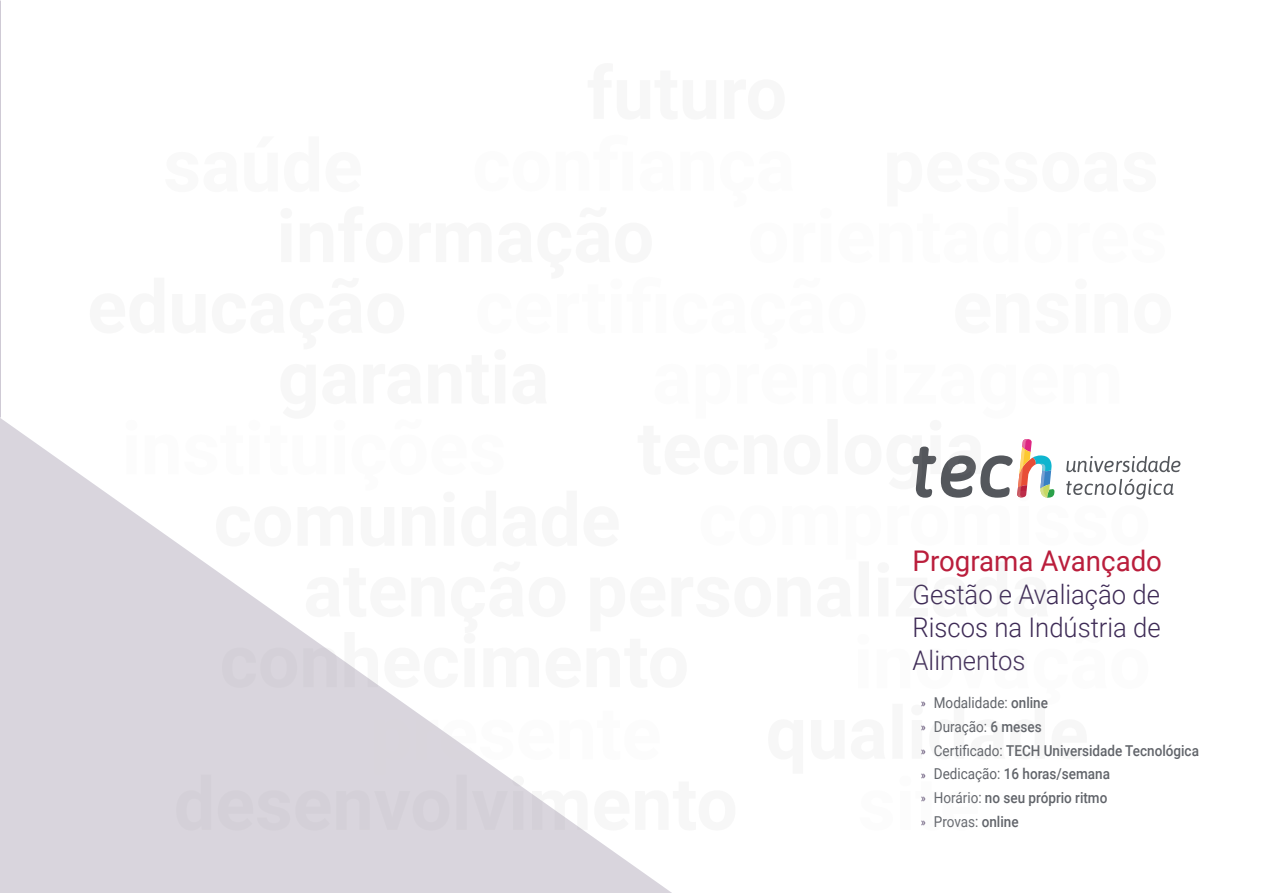
<style>
.page{position:relative;width:1263px;height:893px;background:#fff}
.page>*{position:absolute;margin:0;border:0;box-sizing:border-box;transform-origin:0 0}
.t1{font:28.5px "Roboto";color:#ba1e3c}
.t2{font:300 27px/33px "Roboto";color:#3e2b56;text-align:justify;scale:.95 1}
.t3{font:500 15px/23.7px "Roboto";color:#61646a;scale:.9 1}
.s1{font-family:"Myriad Pro";font-weight:400;font-size:12px;color:#3e2b56}
.s2{font-weight:400}
</style>
<div class="page">
<svg style="left:0;top:418px;width:672px;height:475px;background:#dddae1"></svg>
<svg style="left:306px;top:561px;width:366px;height:71px"></svg>
<svg style="left:222px;top:632px;width:450px;height:56px"></svg>
<svg style="left:176px;top:711px;width:496px;height:119px"></svg>
<svg style="left:90px;top:418px;width:1090px;height:142px"></svg>
<h1 class="t1" style="left:912px;top:541px;width:251px">Programa Avançado</h1>
<h2 class="t2" style="left:912px;top:577px;width:263px">Gestão e Avaliação de Riscos na Indústria de Alimentos</h2>
<p class="t3" style="left:921px;top:690px;width:310px"><span class="s1">»</span> <span class="s2">Modalidade:</span> online<br><span class="s1">»</span> <span class="s2">Duração:</span> 6 meses<br><span class="s1">»</span> <span class="s2">Certificado:</span> TECH Universidade Tecnológica <span class="s1">»</span> <span class="s2">Dedicação:</span> 16 horas/semana<br><span class="s1">»</span> <span class="s2">Horário:</span> no seu próprio ritmo<br><span class="s1">»</span> <span class="s2">Provas:</span> online</p>
</div>
